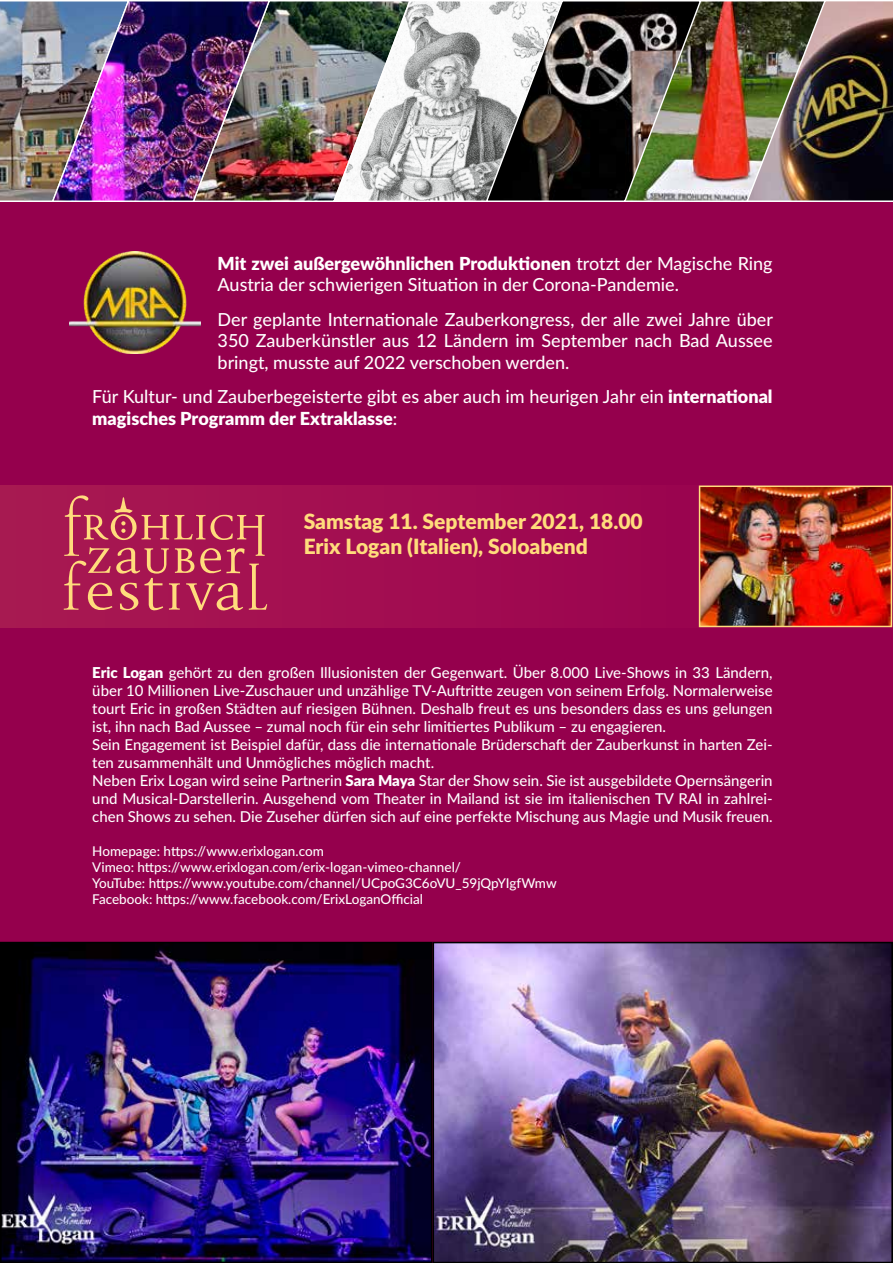
<style>
.page{position:relative;width:893px;height:1263px;background:#fff}
.page>*{position:absolute;margin:0;border:0;box-sizing:border-box;transform-origin:0 0}
.t1{font:900 21px/25.2px "Lato";color:#ffdc7c}
.t2{font:500 18px/21.6px "Lato";color:#fff}
.t3{font:500 15px/18px "Lato";color:#fff}
.t4{font:500 13.5px/16.2px "Lato";color:#fff}
.s1{font-weight:900}
</style>
<div class="page">
<div style="left:0;top:0;width:893px;height:1262px;background:#95004d"></div>
<div style="left:0;top:485px;width:808px;height:142px;background:linear-gradient(to bottom,#a10c50,#a10d51)"></div>
<img style="left:702px;top:488px;width:187px;height:136px">
<div style="left:699px;top:485px;width:193px;height:142px;border:2px solid #ffdc7c"></div>
<img style="left:0;top:0;width:332px;height:202px">
<img style="left:332px;top:0;width:153px;height:202px">
<svg style="left:64px;top:494px;width:203px;height:121px;background:#b63858"></svg>
<img style="left:3px;top:945px;width:887px;height:315px">
<div style="left:0;top:942px;width:432px;height:321px;border:2px solid #000"></div>
<div style="left:432px;top:942px;width:461px;height:321px;border:2px solid #000"></div>
<img style="left:69px;top:252px;width:132px;height:102px">
<img style="left:485px;top:0;width:408px;height:202px">
<p class="t2" style="left:218px;top:252px;width:557px"><span class="s1">Mit zwei außergewöhnlichen Produktionen</span> trotzt der Magische Ring<br>Austria der schwierigen Situation in der Corona-Pandemie.</p>
<p class="t2" style="left:218px;top:307px;width:557px;text-align:justify">Der geplante Internationale Zauberkongress, der alle zwei Jahre über 350 Zauberkünstler aus 12 Ländern im September nach Bad Aussee bringt, musste auf 2022 verschoben werden.</p>
<p class="t2" style="left:92px;top:385px;width:682px">Für Kultur- und Zauberbegeisterte gibt es aber auch im heurigen Jahr ein <span class="s1">international magisches Programm der Extraklasse</span>:</p>
<h1 class="t1" style="left:304px;top:507px;width:341px">Samstag 11. September 2021, 18.00<br>Erix Logan (Italien), Soloabend</h1>
<p class="t3" style="left:92px;top:662px;width:682px"><span class="s1">Eric Logan</span> gehört zu den großen Illusionisten der Gegenwart. Über 8.000 Live-Shows in 33 Ländern, über 10 Millionen Live-Zuschauer und unzählige TV-Auftritte zeugen von seinem Erfolg. Normalerweise tourt Eric in großen Städten auf riesigen Bühnen. Deshalb freut es uns besonders dass es uns gelungen ist, ihn nach Bad Aussee – zumal noch für ein sehr limitiertes Publikum – zu engagieren.<br>Sein Engagement ist Beispiel dafür, dass die internationale Brüderschaft der Zauberkunst in harten Zei&shy;ten zusammenhält und Unmögliches möglich macht.<br>Neben Erix Logan wird seine Partnerin <span class="s1">Sara Maya</span> Star der Show sein. Sie ist ausgebildete Opernsängerin und Musical-Darstellerin. Ausgehend vom Theater in Mailand ist sie im italienischen TV RAI in zahlrei&shy;chen Shows zu sehen. Die Zuseher dürfen sich auf eine perfekte Mischung aus Magie und Musik freuen.</p>
<p class="t4" style="left:92px;top:842px;width:466px">Homepage: https://www.erixlogan.com<br>Vimeo: https://www.erixlogan.com/erix-logan-vimeo-channel/<br>YouTube: https://www.youtube.com/channel/UCpoG3C6oVU_59jQpYIgfWmw Facebook: https://www.facebook.com/ErixLoganOfficial</p>
</div>
